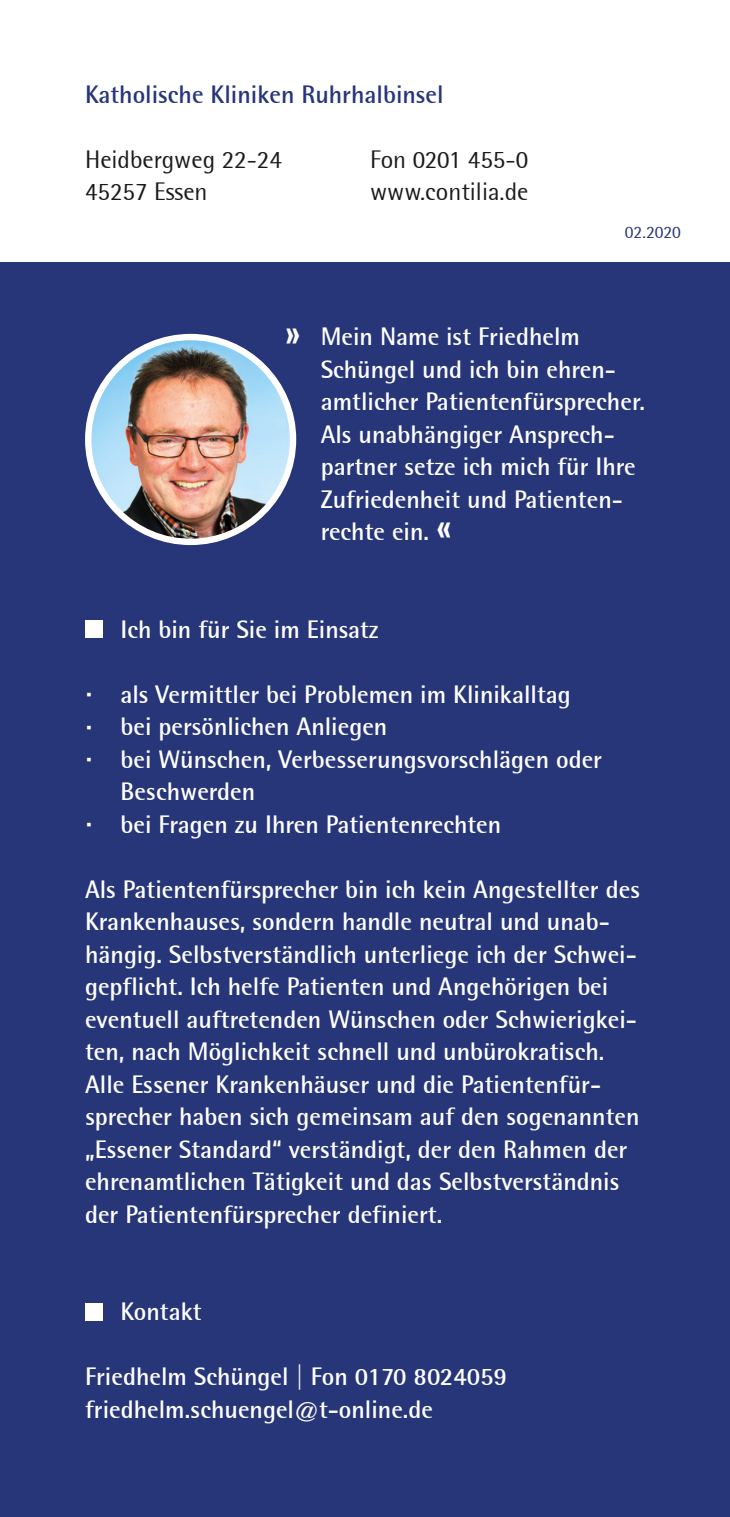
<style>
.page{position:relative;width:730px;height:1517px;background:#fff}
.page>*{position:absolute;margin:0;border:0;box-sizing:border-box;transform-origin:0 0}
.t1{font:700 25px/32.5px "Rotis Semi Sans";color:#fff}
.t2{font:25px "Rotis Semi Sans";color:#1b1a19}
.t3{font:700 25px "Rotis Semi Sans";color:#273579}
.t4{font:17.5px "Rotis Semi Sans";color:#273579}
.s1{font-size:40px}
.s2{font-size:32.5px}
</style>
<div class="page">
<div style="left:0;top:262px;width:730px;height:1255px;background:#273579"></div>
<div style="left:85px;top:620px;width:18px;height:18px;background:#fff"></div>
<div style="left:85px;top:1302px;width:18px;height:18px;background:#fff"></div>
<img style="left:89px;top:337px;width:204px;height:205px;border-radius:100px">
<div style="left:85px;top:334px;width:211px;height:211px;border:6px solid #fff;border-radius:50%"></div>
<p class="t3" style="left:85px;top:79px;width:360px">Katholische Kliniken Ruhrhalbinsel</p>
<p class="t2" style="left:85px;top:144px;width:198px">Heidbergweg 22-24</p>
<p class="t2" style="left:370px;top:144px;width:160px">Fon 0201 455-0</p>
<p class="t2" style="left:85px;top:177px;width:124px">45257 Essen</p>
<p class="t2" style="left:370px;top:177px;width:160px">www.contilia.de</p>
<p class="t4" style="left:625px;top:222px;width:58px">02.2020</p>
<p class="t1" style="left:321px;top:320px;width:326px;text-indent:-35px"><span class="s1">»</span> Mein Name ist Friedhelm<br>Schüngel und ich bin ehren&shy;amtlicher Patientenfürsprecher.<br>Als unabhängiger Ansprech&shy;partner setze ich mich für Ihre<br>Zufriedenheit und Patienten&shy;rechte ein. <span class="s1">«</span></p>
<p class="t1" style="left:120px;top:612px;width:260px">Ich bin für Sie im Einsatz</p>
<p class="t1" style="left:85px;top:677px;width:487px"><span class="s2">·</span> als Vermittler bei Problemen im Klinikalltag</p>
<p class="t1" style="left:85px;top:710px;width:304px"><span class="s2">·</span> bei persönlichen Anliegen</p>
<p class="t1" style="left:85px;top:742px;width:518px"><span class="s2">·</span> bei Wünschen, Verbesserungsvorschlägen oder</p>
<p class="t1" style="left:120px;top:775px;width:136px">Beschwerden</p>
<p class="t1" style="left:85px;top:807px;width:418px"><span class="s2">·</span> bei Fragen zu Ihren Patientenrechten</p>
<p class="t1" style="left:85px;top:872px;width:557px">Als Patientenfürsprecher bin ich kein Angestellter des Krankenhauses, sondern handle neutral und unab&shy;hängig. Selbstverständlich unterliege ich der Schwei&shy;gepflicht. Ich helfe Patienten und Angehörigen bei eventuell auftretenden Wünschen oder Schwierigkei&shy;ten, nach Möglichkeit schnell und unbürokratisch.<br>Alle Essener Krankenhäuser und die Patientenfür&shy;sprecher haben sich gemeinsam auf den sogenannten „Essener Standard“ verständigt, der den Rahmen der ehrenamtlichen Tätigkeit und das Selbstverständnis der Patientenfürsprecher definiert.</p>
<p class="t1" style="left:120px;top:1295px;width:83px">Kontakt</p>
<p class="t1" style="left:85px;top:1360px;width:424px">Friedhelm Schüngel | Fon 0170 8024059 friedhelm.schuengel@t-online.de</p>
</div>
